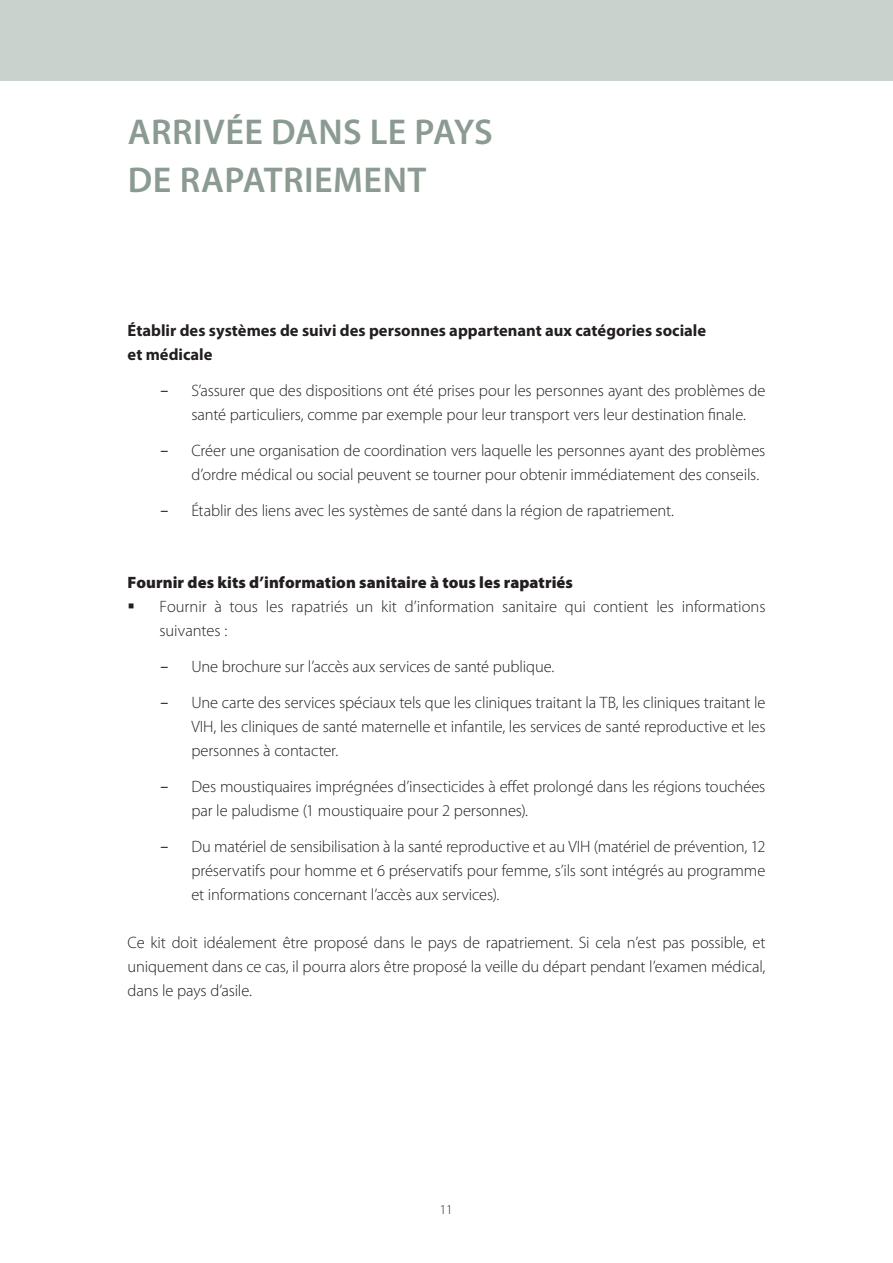
<style>
.page{position:relative;width:893px;height:1263px;background:#fff}
.page>*{position:absolute;margin:0;border:0;box-sizing:border-box;transform-origin:0 0}
.t1{font:600 36px/48px "Myriad Pro";letter-spacing:.015em;color:#8b9b92}
.t2{font:300 16.5px/24px "Myriad Pro";letter-spacing:-.005em;color:#231f20}
.t3{font:700 16.5px/24px "Myriad Pro";color:#231f20}
.t4{font:900 16.5px "Myriad Pro";letter-spacing:.005em;color:#231f20}
.t5{font:300 13.5px "Myriad Pro";color:#231f20}
.s1{font-family:"Courier New";font-weight:400}
</style>
<div class="page">
<div style="left:0;top:0;width:893px;height:81px;background:#cad2cd"></div>
<h1 class="t1" style="left:128px;top:107px;width:366px">ARRIVÉE DANS LE PAYS<br>DE RAPAT</h1>
<h1 class="t1" style="left:283px;top:155px;width:139px">RIEMENT</h1>
<p class="t3" style="left:128px;top:318px;width:580px">Établir des systèmes de suivi des personnes appartenant aux catégories sociale et médicale</p>
<p class="t2" style="left:191px;top:378px;width:576px;text-indent:-32px"><span class="s1">-</span> S’assurer que des dispositions ont été prises pour les personnes ayant des problèmes de santé particuliers, comme par exemple pour leur transport vers leur destination finale.</p>
<p class="t2" style="left:191px;top:438px;width:576px;text-indent:-32px"><span class="s1">-</span> Créer une organisation de coordination vers laquelle les personnes ayant des problèmes d’ordre médical ou social peuvent se tourner pour obtenir immédiatement des conseils.</p>
<p class="t2" style="left:159px;top:498px;width:514px"><span class="s1">-</span> Établir des liens avec les systèmes de santé dans la région de rapatriement.</p>
<p class="t4" style="left:128px;top:573px;width:447px">Fournir des kits d’information sanitaire à tous les rapatriés</p>
<p class="t2" style="left:159px;top:594px;width:607px">Fournir à tous les rapatriés un kit d’information sanitaire qui contient les informations suivantes :</p>
<p class="t2" style="left:159px;top:654px;width:395px"><span class="s1">-</span> Une brochure sur l’accès aux services de santé publique.</p>
<p class="t2" style="left:191px;top:690px;width:576px;text-align:justify;text-indent:-32px"><span class="s1">-</span> Une carte des services spéciaux tels que les cliniques traitant la TB, les cliniques traitant le VIH, les cliniques de santé maternelle et infantile, les services de santé reproductive et les personnes à contacter.</p>
<p class="t2" style="left:191px;top:774px;width:575px;text-indent:-32px"><span class="s1">-</span> Des moustiquaires imprégnées d’insecticides à effet prolongé dans les régions touchées par le paludisme (1 moustiquaire pour 2 personnes).</p>
<p class="t2" style="left:191px;top:834px;width:576px;text-align:justify;text-indent:-32px"><span class="s1">-</span> Du matériel de sensibilisation à la santé reproductive et au VIH (matériel de prévention, 12 préservatifs pour homme et 6 préservatifs pour femme, s’ils sont intégrés au programme et informations concernant l’accès aux services).</p>
<p class="t2" style="left:128px;top:930px;width:639px;text-align:justify">Ce kit doit idéalement être proposé dans le pays de rapatriement. Si cela n’est pas possible, et uniquement dans ce cas, il pourra alors être proposé la veille du départ pendant l’examen médical, dans le pays d’asile.</p>
<p class="t5" style="left:440px;top:1202px;width:15px">11</p>
</div>
